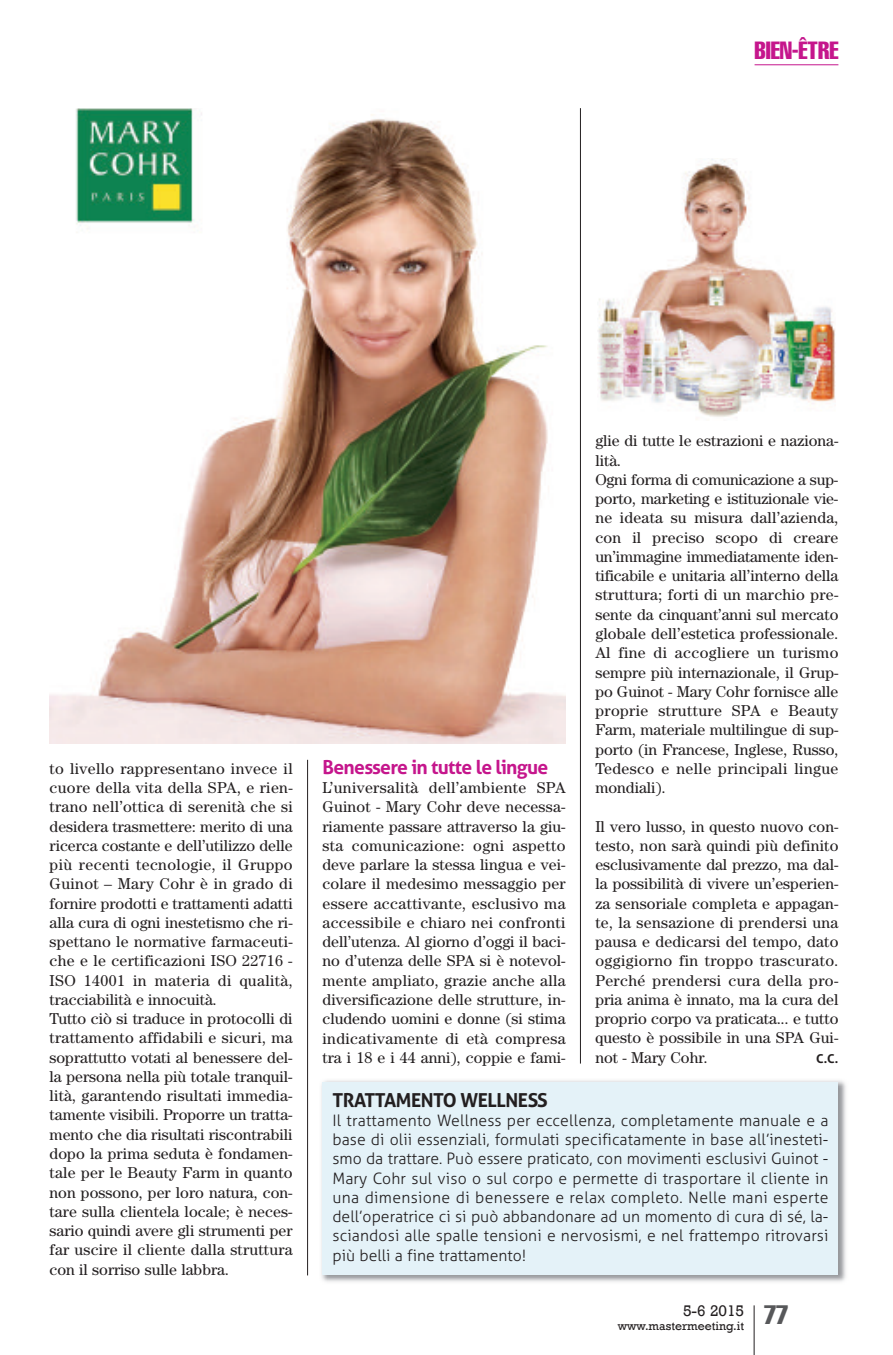
<style>
.page{position:relative;width:893px;height:1355px;background:#fff}
.page>*{position:absolute;margin:0;border:0;box-sizing:border-box;transform-origin:0 0}
.t1{font:extra-condensed 24.5px "Helvetica";color:#c5168c}
.t2{font:700 19.25px "Aller";letter-spacing:-.035em;color:#c5168c}
.t3{font:700 19.25px "Aller";letter-spacing:-.025em;color:#231f20}
.t4{font:15.75px/19.2px "Century";color:#231f20}
.t5{font:300 15.75px/19.2px "Aller";color:#231f20;text-align:justify}
.t6{font:15.75px "Rockwell";color:#231f20}
.t7{font:12.25px "Rockwell";color:#231f20}
.t8{font:700 12.25px "Aller";color:#231f20}
</style>
<div class="page">
<hr style="left:754px;top:1305px;width:1px;height:49px;background:#231f20">
<hr style="left:755px;top:64px;width:83px;height:1px;background:#c5168c">
<hr style="left:307px;top:759px;width:1px;height:516px;background:#231f20">
<hr style="left:580px;top:108px;width:1px;height:955px;background:#231f20">
<img style="left:50px;top:108px;width:516px;height:635px">
<img style="left:321px;top:1080px;width:525px;height:202px">
<div style="left:322px;top:1081px;width:516px;height:193px;background:#e4f2f8"></div>
<img style="left:598px;top:159px;width:238px;height:258px">
<h1 class="t1" style="left:755px;top:42px;width:85px">BIEN-ÊTRE</h1>
<p class="t4" style="left:595px;top:433px;width:245px">glie di tutte le estrazioni e naziona&shy;lità.<br>Ogni forma di comunicazione a sup&shy;porto, marketing e istituzionale vie&shy;ne ideata su misura dall’azienda, con il preciso scopo di creare un’immagine immediatamente iden&shy;tificabile e unitaria all’interno della struttura; forti di un marchio pre&shy;sente da cinquant’anni sul mercato globale dell’estetica professionale.<br>Al fine di accogliere un turismo sempre più internazionale, il Grup&shy;po Guinot - Mary Cohr fornisce alle proprie strutture SPA e Beauty<br>Farm, materiale multilingue di sup&shy;porto (in Francese, Inglese, Russo,<br>Tedesco e nelle principali lingue mondiali).</p>
<p class="t4" style="left:595px;top:818px;width:245px;text-align:justify">Il vero lusso, in questo nuovo con&shy;testo, non sarà quindi più definito esclusivamente dal prezzo, ma dal&shy;la possibilità di vivere un’esperien&shy;za sensoriale completa e appagan&shy;te, la sensazione di prendersi una pausa e dedicarsi del tempo, dato oggigiorno fin troppo trascurato.<br>Perché prendersi cura della pro&shy;pria anima è innato, ma la cura del proprio corpo va praticata... e tutto questo è possibile in una SPA Gui&shy;not - Mary Cohr.</p>
<p class="t4" style="left:50px;top:760px;width:245px">to livello rappresentano invece il cuore della vita della SPA, e rien&shy;trano nell’ottica di serenità che si desidera trasmettere: merito di una ricerca costante e dell’utilizzo delle più recenti tecnologie, il Gruppo Guinot – Mary Cohr è in grado di fornire prodotti e trattamenti adatti alla cura di ogni inestetismo che ri&shy;spettano le normative farmaceuti&shy;che e le certificazioni ISO 22716 - ISO 14001 in materia di qualità, tracciabilità e innocuità.<br>Tutto ciò si traduce in protocolli di trattamento affidabili e sicuri, ma soprattutto votati al benessere del&shy;la persona nella più totale tranquil&shy;lità, garantendo risultati immedia&shy;tamente visibili. Proporre un tratta&shy;mento che dia risultati riscontrabili dopo la prima seduta è fondamen&shy;tale per le Beauty Farm in quanto non possono, per loro natura, con&shy;tare sulla clientela locale; è neces&shy;sario quindi avere gli strumenti per far uscire il cliente dalla struttura con il sorriso sulle labbra.</p>
<p class="t2" style="left:322px;top:755px;width:227px">Benessere in tutte le lingue</p>
<p class="t4" style="left:322px;top:779px;width:245px;text-align:justify">L’universalità dell’ambiente SPA Guinot - Mary Cohr deve necessa&shy;riamente passare attraverso la giu&shy;sta comunicazione: ogni aspetto deve parlare la stessa lingua e vei&shy;colare il medesimo messaggio per essere accattivante, esclusivo ma accessibile e chiaro nei confronti dell’utenza. Al giorno d’oggi il baci&shy;no d’utenza delle SPA si è notevol&shy;mente ampliato, grazie anche alla diversificazione delle strutture, in&shy;cludendo uomini e donne (si stima indicativamente di età compresa tra i 18 e i 44 anni), coppie e fami-</p>
<p class="t3" style="left:332px;top:1088px;width:217px">TRATTAMENTO WELLNESS</p>
<p class="t5" style="left:332px;top:1110px;width:498px">Il trattamento Wellness per eccellenza, completamente manuale e a base di olii essenziali, formulati specificatamente in base all’inesteti&shy;smo da trattare. Può essere praticato, con movimenti esclusivi Guinot - Mary Cohr sul viso o sul corpo e permette di trasportare il cliente in una dimensione di benessere e relax completo. Nelle mani esperte dell’operatrice ci si può abbandonare ad un momento di cura di sé, la&shy;sciandosi alle spalle tensioni e nervosismi, e nel frattempo ritrovarsi più belli a fine trattamento!</p>
<p class="t8" style="left:816px;top:1051px;width:24px">C.C.</p>
<p class="t6" style="left:683px;top:1300px;width:63px">5-6 2015</p>
<p class="t7" style="left:618px;top:1318px;width:172px">www.mastermeeting.it <sup>77</sup></p>
</div>
